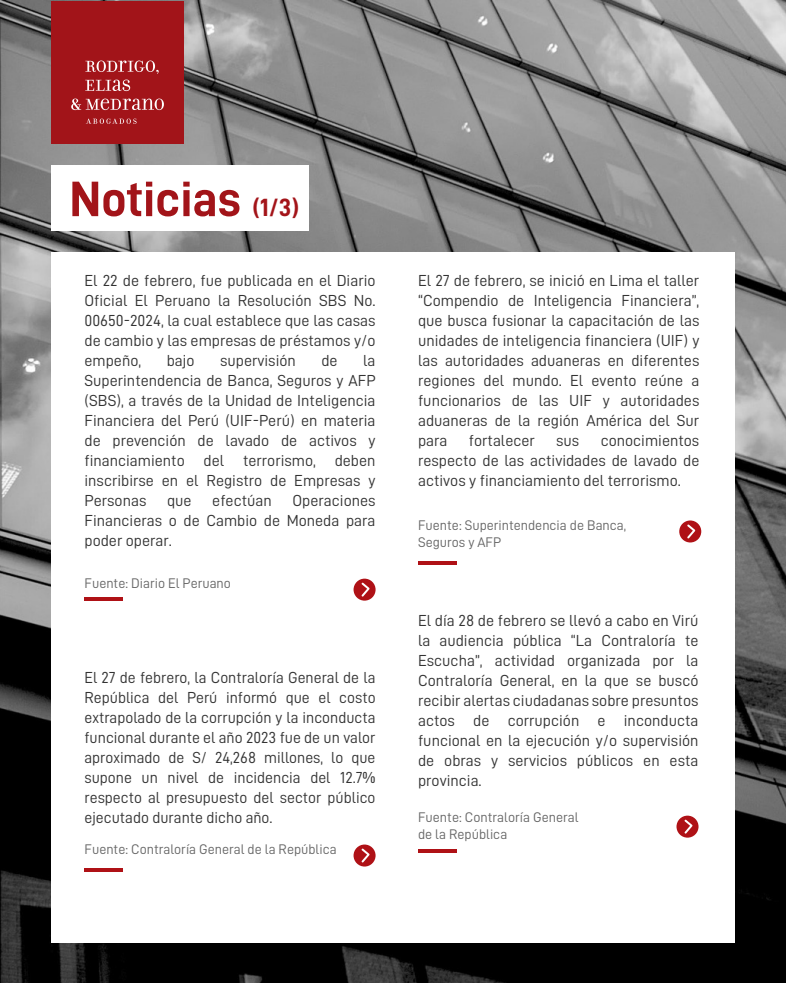
<style>
.page{position:relative;width:786px;height:983px;background:#fff}
.page>*{position:absolute;margin:0;border:0;box-sizing:border-box;transform-origin:0 0}
.t1{font:50px "D DIN Bold";color:#a21419}
.t2{font:16px/20px "D DIN";color:#333;text-align:justify}
.t3{font:14px/16.8px "D DIN";color:#666}
.s1{font-size:25px;color:#a31419}
</style>
<div class="page">
<img style="left:0;top:0;width:785px;height:983px">
<div style="left:51px;top:252px;width:683px;height:690px;background:#fff"></div>
<hr style="left:84px;top:598px;width:39px;height:3px;background:#af1116">
<div style="left:353px;top:579px;width:22px;height:22px;background:#af1116;border-radius:50%"></div>
<svg style="left:361px;top:582px;width:9px;height:15px"></svg>
<svg style="left:353px;top:844px;width:22px;height:22px"></svg>
<svg style="left:359px;top:847px;width:12px;height:17px"></svg>
<div style="left:51px;top:1px;width:133px;height:143px;background:#a21419"></div>
<svg style="left:85px;top:61px;width:74px;height:13px"></svg>
<svg style="left:85px;top:80px;width:45px;height:11px"></svg>
<svg style="left:71px;top:99px;width:93px;height:11px"></svg>
<svg style="left:86px;top:119px;width:50px;height:5px"></svg>
<hr style="left:84px;top:868px;width:39px;height:3px;background:#af1116">
<div style="left:679px;top:520px;width:22px;height:22px;background:#af1116;border-radius:50%"></div>
<svg style="left:687px;top:524px;width:9px;height:15px"></svg>
<hr style="left:418px;top:562px;width:39px;height:3px;background:#af1116">
<div style="left:51px;top:166px;width:258px;height:65px;background:#fff"></div>
<div style="left:676px;top:816px;width:22px;height:22px;background:#af1116;border-radius:50%"></div>
<svg style="left:684px;top:819px;width:9px;height:15px"></svg>
<hr style="left:418px;top:849px;width:39px;height:3px;background:#af1116">
<h1 class="t1" style="left:69px;top:171px;width:231px">Noticias <span class="s1">(1/3)</span></h1>
<p class="t2" style="left:84px;top:270px;width:292px">El 22 de febrero, fue publicada en el Diario Oficial El Peruano la Resolución SBS No.<br>00650-2024, la cual establece que las casas de cambio y las empresas de préstamos y/o empeño,</p>
<p class="t2" style="left:167px;top:350px;width:29px">bajo</p>
<p class="t2" style="left:220px;top:350px;width:77px">supervisión</p>
<p class="t2" style="left:321px;top:350px;width:18px">de</p>
<p class="t2" style="left:84px;top:350px;width:292px;text-indent:278px">la Superintendencia de Banca, Seguros y AFP (SBS), a través de la Unidad de Inteligencia Financiera del Perú (UIF-Perú) en materia de prevención de lavado de activos y financiamiento del terrorismo, deben inscribirse en el Registro de Empresas y Personas</p>
<p class="t2" style="left:84px;top:490px;width:292px;text-indent:208px">Operaciones Financieras o de Cambio de Moneda para poder operar.</p>
<p class="t2" style="left:167px;top:490px;width:26px">que</p>
<p class="t2" style="left:212px;top:490px;width:61px">efectúan</p>
<p class="t3" style="left:84px;top:575px;width:148px">Fuente: Diario El Peruano</p>
<p class="t2" style="left:84px;top:667px;width:292px">El 27 de febrero, la Contraloría General de la República del Perú informó que el costo extrapolado de la corrupción y la inconducta funcional durante el año 2023 fue de un valor aproximado de S/ 24,268 millones, lo que supone un nivel de incidencia del 12.7% respecto al presupuesto del sector público ejecutado durante dicho año.</p>
<p class="t3" style="left:84px;top:841px;width:253px">Fuente: Contraloría General de la República</p>
<p class="t2" style="left:418px;top:270px;width:283px">El 27 de febrero, se inició en Lima el taller “Compendio de Inteligencia Financiera”, que busca fusionar la capacitación de las unidades de inteligencia financiera (UIF) y las autoridades aduaneras en diferentes regiones del mundo. El evento reúne a funcionarios de las UIF y autoridades aduaneras de la región América del Sur para</p>
<p class="t2" style="left:468px;top:430px;width:68px">fortalecer</p>
<p class="t2" style="left:556px;top:430px;width:25px">sus</p>
<p class="t2" style="left:418px;top:430px;width:283px;text-indent:182px">conocimientos respecto de las actividades de lavado de activos y financiamiento del terrorismo.</p>
<p class="t3" style="left:418px;top:517px;width:210px">Fuente: Superintendencia de Banca,<br>Seguros y AFP</p>
<p class="t2" style="left:418px;top:610px;width:282px">El día 28 de febrero se llevó a cabo en Virú la audiencia pública “La Contraloría te Escucha”, actividad organizada por la Contraloría General, en la que se buscó recibir alertas ciudadanas sobre presuntos actos de corrupción e inconducta funcional en la ejecución y/o supervisión de obras y servicios públicos en esta provincia.</p>
<p class="t3" style="left:418px;top:809px;width:162px">Fuente: Contraloría General de la República</p>
</div>
